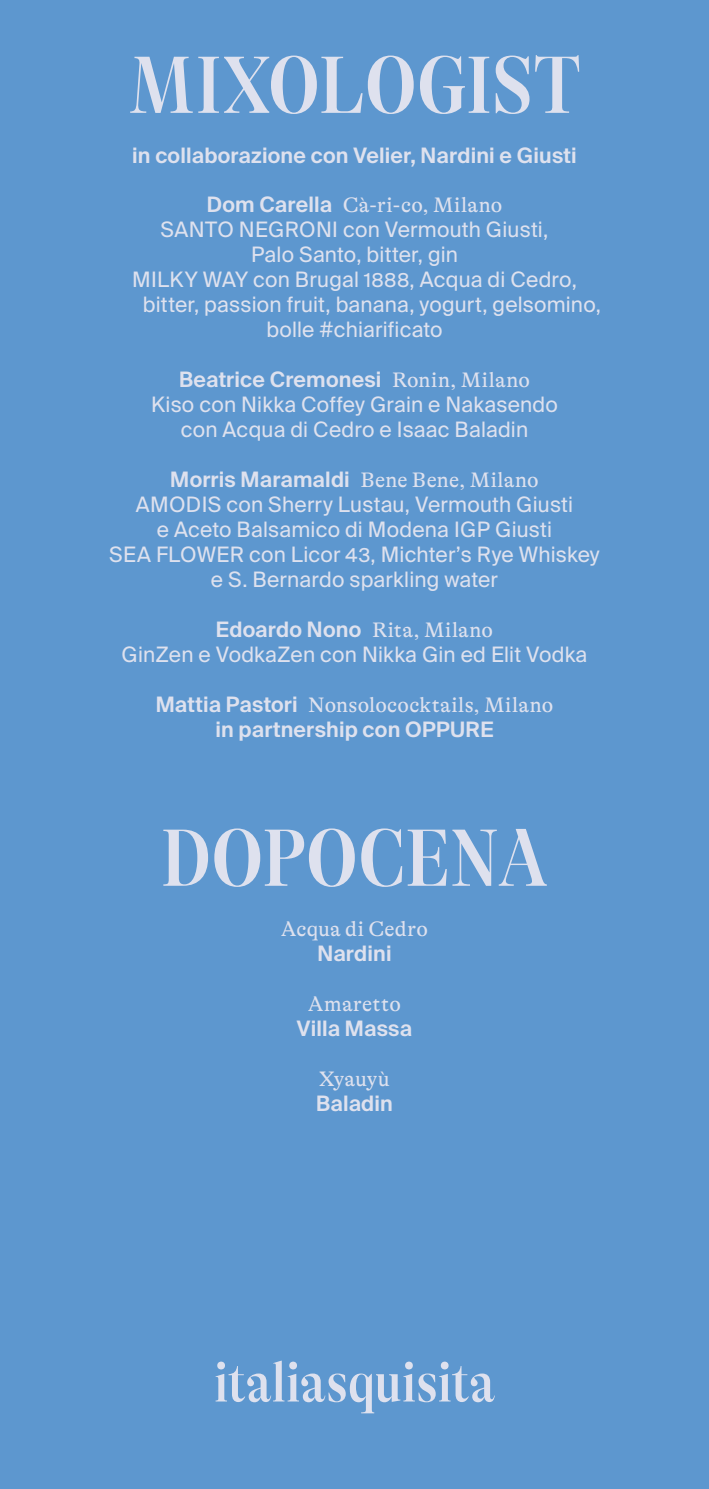
<style>
.page{position:relative;width:709px;height:1489px;background:#fff}
.page>*{position:absolute;margin:0;border:0;box-sizing:border-box;transform-origin:0 0}
.t1{font:500 condensed 82.5px "GT Alpina Fine";color:#dee1ee}
.t2{font:500 condensed 57.5px "GT Alpina Fine";letter-spacing:-.005em;color:#dee1ee}
.t3{font:21.25px/25px "Suisse Intl";letter-spacing:.01em;color:#dee1ee;text-align:center}
.t4{font:21.25px "GT Alpina";letter-spacing:.015em;color:#dee1ee}
.t5{font:600 21.25px "Suisse Intl";letter-spacing:.01em;color:#dee1ee}
.s1{font-family:"Suisse Intl";font-weight:600}
.s2{font-weight:600}
.s3{font-family:"GT Alpina"}
</style>
<div class="page">
<div style="left:0;top:0;width:709px;height:1488px;background:#5d97cf"></div>
<h1 class="t1" style="left:128px;top:39px;width:454px">MIXOLOGIST</h1>
<p class="t5" style="left:132px;top:143px;width:446px">in collaborazione con Velier, Nardini e Giusti</p>
<p class="t4" style="left:207px;top:193px;width:297px"><span class="s1">Dom Carella</span> Cà-ri-co, Milano</p>
<p class="t3" style="left:161px;top:217px;width:389px">SANTO NEGRONI con Vermouth Giusti,</p>
<p class="t3" style="left:251px;top:242px;width:208px">Palo Santo, bitter, gin</p>
<p class="t3" style="left:132px;top:267px;width:446px">MILKY WAY con Brugal 1888, Acqua di Cedro,</p>
<p class="t3" style="left:143px;top:292px;width:459px">bitter, passion fruit, banana, yogurt, gelsomino,</p>
<p class="t3" style="left:266px;top:317px;width:178px">bolle #chiarificato</p>
<p class="t3" style="left:151px;top:367px;width:408px"><span class="s2">Beatrice Cremonesi</span> <span class="s3">Ronin, Milano<br></span>Kiso con Nikka Coffey Grain e Nakasendo con Acqua di Cedro e Isaac Baladin</p>
<p class="t3" style="left:109px;top:467px;width:492px"><span class="s2">Morris Maramaldi</span> <span class="s3">Bene Bene, Milano<br></span>AMODIS con Sherry Lustau, Vermouth Giusti<br>e Aceto Balsamico di Modena IGP Giusti<br>SEA FLOWER con Licor 43, Michter’s Rye Whiskey e S. Bernardo sparkling water</p>
<p class="t3" style="left:122px;top:617px;width:467px"><span class="s2">Edoardo Nono</span> <span class="s3">Rita, Milano<br></span>GinZen e VodkaZen con Nikka Gin ed Elit Vodka</p>
<p class="t4" style="left:156px;top:693px;width:399px"><span class="s1">Mattia Pastori</span> Nonsolococktails, Milano</p>
<p class="t5" style="left:215px;top:717px;width:279px">in partnership con OPPURE</p>
<h1 class="t1" style="left:161px;top:811px;width:388px">DOPOCENA</h1>
<p class="t4" style="left:281px;top:916px;width:148px">Acqua di Cedro</p>
<p class="t5" style="left:317px;top:940px;width:76px">Nardini</p>
<p class="t4" style="left:308px;top:991px;width:94px">Amaretto</p>
<p class="t5" style="left:297px;top:1015px;width:117px">Villa Massa</p>
<p class="t4" style="left:319px;top:1066px;width:72px">Xyauyù</p>
<p class="t5" style="left:316px;top:1090px;width:78px">Baladin</p>
<h2 class="t2" style="left:214px;top:1349px;width:282px">italiasquisita</h2>
</div>
